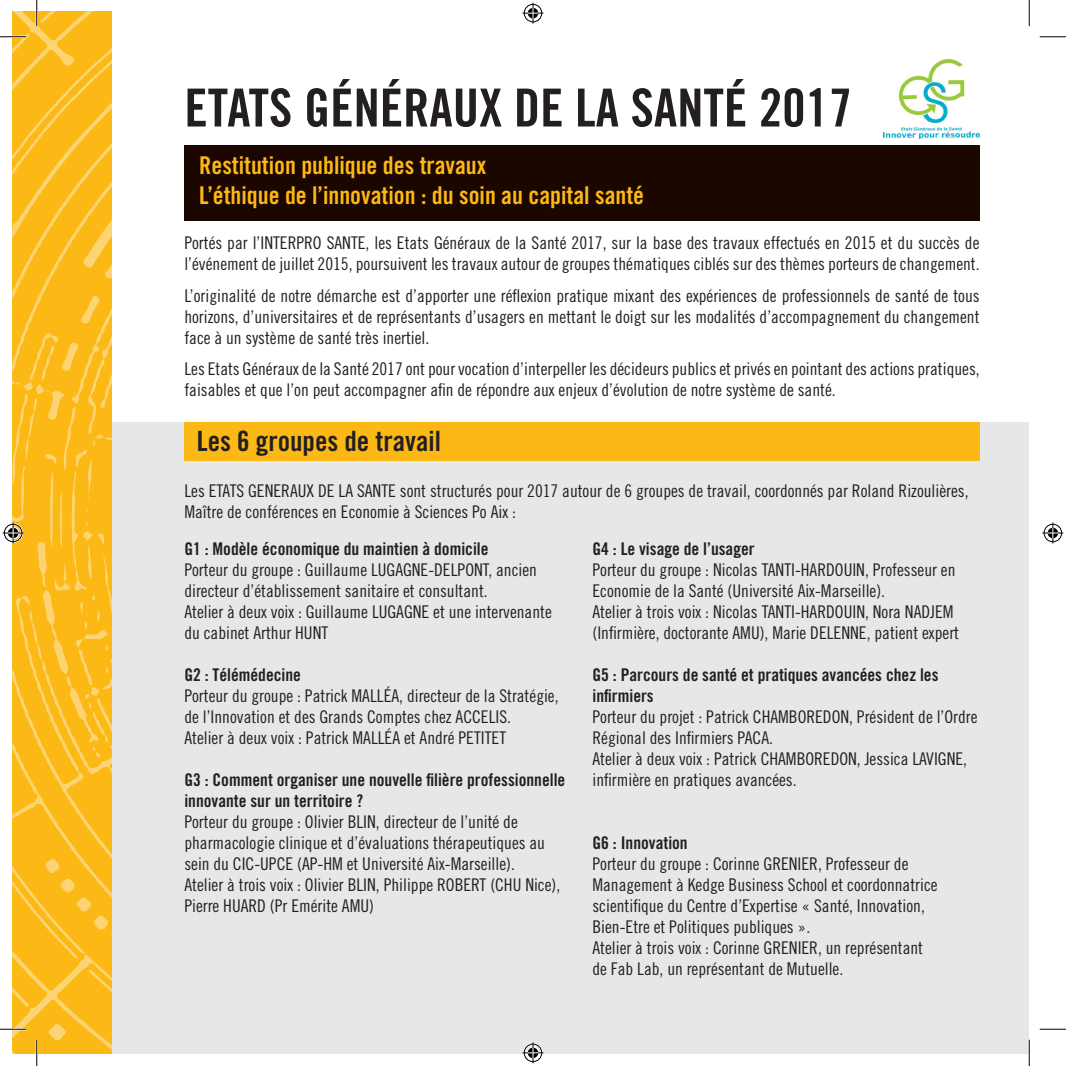
<style>
.page{position:relative;width:1066px;height:1066px;background:#fff}
.page>*{position:absolute;margin:0;border:0;box-sizing:border-box;transform-origin:0 0}
.t1{font:52.5px "Trade Gothic Bold Cond Twenty";color:#231f20}
.t2{font:28px "Trade Gothic Bold Cond Twenty";color:#231f20}
.t3{font:24.5px/29.8px "Trade Gothic Bold Cond Twenty";color:#fcb814}
.t4{font:17.5px/21px "Trade Gothic Cond Eighteen";color:#231f20}
.t5{font:17.5px/21px "Trade Gothic Bold Cond Twenty";color:#231f20}
</style>
<div class="page">
<div style="left:86px;top:422px;width:943px;height:632px;background:#e6e7e9"></div>
<img style="left:12px;top:12px;width:99px;height:1042px">
<img style="left:883px;top:59px;width:96px;height:80px">
<div style="left:184px;top:145px;width:795px;height:75px;background:#1b0600"></div>
<div style="left:184px;top:422px;width:795px;height:39px;background:#fcb814"></div>
<hr style="left:0;top:36px;width:26px;height:2px;background:#fff">
<hr style="left:0;top:1028px;width:26px;height:2px;background:#fff">
<hr style="left:36px;top:0;width:2px;height:26px;background:#fff">
<hr style="left:36px;top:1039px;width:2px;height:27px;background:#fff">
<hr style="left:1028px;top:1039px;width:2px;height:27px;background:#fff">
<svg style="left:0;top:36px;width:26px;height:1px"></svg>
<svg style="left:1039px;top:36px;width:27px;height:1px"></svg>
<svg style="left:0;top:1029px;width:26px;height:1px"></svg>
<svg style="left:1039px;top:1029px;width:27px;height:1px"></svg>
<svg style="left:36px;top:0;width:1px;height:26px"></svg>
<svg style="left:36px;top:1039px;width:1px;height:27px"></svg>
<svg style="left:1029px;top:0;width:1px;height:26px"></svg>
<svg style="left:1029px;top:1039px;width:1px;height:27px"></svg>
<svg style="left:522px;top:3px;width:21px;height:21px"></svg>
<svg style="left:522px;top:1042px;width:21px;height:21px"></svg>
<svg style="left:3px;top:522px;width:21px;height:21px"></svg>
<svg style="left:1042px;top:522px;width:21px;height:21px"></svg>
<h1 class="t1" style="left:184px;top:76px;width:669px">ETATS GÉNÉRAUX DE LA SANTÉ 2017</h1>
<h3 class="t3" style="left:199px;top:150px;width:446px">Restitution publique des travaux<br>L’éthique de l’innovation : du soin au capital santé</h3>
<p class="t4" style="left:184px;top:232px;width:797px">Portés par l’INTERPRO SANTE, les Etats Généraux de la Santé 2017, sur la base des travaux effectués en 2015 et du succès de l’événement de juillet 2015, poursuivent les travaux autour de groupes thématiques ciblés sur des thèmes porteurs de changement.</p>
<p class="t4" style="left:184px;top:284px;width:796px;text-align:justify">L’originalité de notre démarche est d’apporter une réflexion pratique mixant des expériences de professionnels de santé de tous horizons, d’universitaires et de représentants d’usagers en mettant le doigt sur les modalités d’accompagnement du changement face à un système de santé très inertiel.</p>
<p class="t4" style="left:184px;top:358px;width:797px">Les Etats Généraux de la Santé 2017 ont pour vocation d’interpeller les décideurs publics et privés en pointant des actions pratiques, faisables et que l’on peut accompagner afin de répondre aux enjeux d’évolution de notre système de santé.</p>
<h2 class="t2" style="left:197px;top:424px;width:246px">Les 6 groupes de travail</h2>
<p class="t4" style="left:184px;top:480px;width:785px">Les ETATS GENERAUX DE LA SANTE sont structurés pour 2017 autour de 6 groupes de travail, coordonnés par Roland Rizoulières,<br>Maître de conférences en Economie à Sciences Po Aix :</p>
<p class="t5" style="left:184px;top:538px;width:306px">G1 : Modèle économique du maintien à domicile</p>
<p class="t4" style="left:184px;top:559px;width:369px">Porteur du groupe : Guillaume LUGAGNE-DELPONT, ancien directeur d’établissement sanitaire et consultant.<br>Atelier à deux voix : Guillaume LUGAGNE et une intervenante du cabinet Arthur HUNT</p>
<p class="t5" style="left:184px;top:664px;width:118px">G2 : Télémédecine</p>
<p class="t4" style="left:184px;top:685px;width:376px">Porteur du groupe : Patrick MALLÉA, directeur de la Stratégie, de l’Innovation et des Grands Comptes chez ACCELIS.<br>Atelier à deux voix : Patrick MALLÉA et André PETITET</p>
<p class="t5" style="left:184px;top:769px;width:382px">G3 : Comment organiser une nouvelle filière professionnelle innovante sur un territoire ?</p>
<p class="t4" style="left:184px;top:811px;width:377px">Porteur du groupe : Olivier BLIN, directeur de l’unité de pharmacologie clinique et d’évaluations thérapeutiques au sein du CIC-UPCE (AP-HM et Université Aix-Marseille).<br>Atelier à trois voix : Olivier BLIN, Philippe ROBERT (CHU Nice), Pierre HUARD (Pr Emérite AMU)</p>
<p class="t5" style="left:592px;top:538px;width:164px">G4 : Le visage de l’usager</p>
<p class="t4" style="left:592px;top:559px;width:368px">Porteur du groupe : Nicolas TANTI-HARDOUIN, Professeur en Economie de la Santé (Université Aix-Marseille).<br>Atelier à trois voix : Nicolas TANTI-HARDOUIN, Nora NADJEM (Infirmière, doctorante AMU), Marie DELENNE, patient expert</p>
<p class="t5" style="left:592px;top:664px;width:347px">G5 : Parcours de santé et pratiques avancées chez les infirmiers</p>
<p class="t4" style="left:592px;top:706px;width:386px">Porteur du projet : Patrick CHAMBOREDON, Président de l’Ordre Régional des Infirmiers PACA.<br>Atelier à deux voix : Patrick CHAMBOREDON, Jessica LAVIGNE, infirmière en pratiques avancées.</p>
<p class="t5" style="left:592px;top:832px;width:97px">G6 : Innovation</p>
<p class="t4" style="left:592px;top:853px;width:347px">Porteur du groupe : Corinne GRENIER, Professeur de Management à Kedge Business School et coordonnatrice scientifique du Centre d’Expertise « Santé, Innovation, Bien-Etre et Politiques publiques ».<br>Atelier à trois voix : Corinne GRENIER, un représentant de Fab Lab, un représentant de Mutuelle.</p>
</div>
